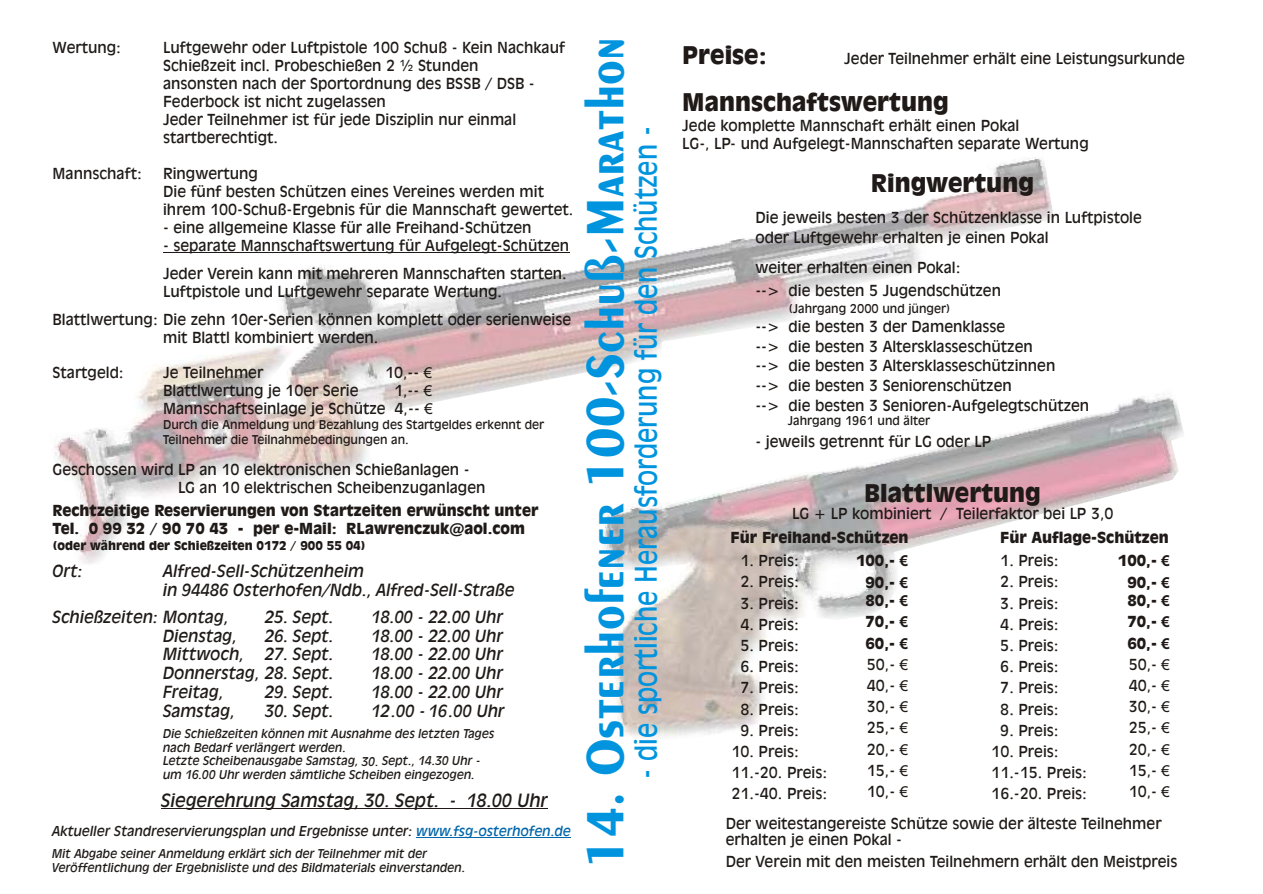
<style>
.page{position:relative;width:1263px;height:894px;background:#fff}
.page>*{position:absolute;margin:0;border:0;box-sizing:border-box;transform-origin:0 0}
.t1{font:55.65px "Exotc 350 Bd BT";color:#0094de;scale:.88 1}
.t2{font:29.4px "Incised 901 BT";color:#0094de;scale:.88 1}
.t3{font:700 24px "Incised 901 BT";color:#1f1a17}
.t4{font:italic 18px "Incised 901 BT";color:#1f1a17}
.t5{font:italic 16.5px/18.8px "Incised 901 BT";color:#1f1a17}
.t6{font:15px/21.3px "Incised 901 BT";color:#1f1a17}
.t7{font:700 15px/21.5px "Incised 901 BT";color:#1f1a17;text-align:right}
.t8{font:italic 13.5px "Incised 901 BT";color:#1f1a17}
.t9{font:italic 12px/13.6px "Incised 901 BT";color:#1f1a17}
.t10{font:12px/14.4px "Incised 901 BT";color:#1f1a17}
.t11{font:700 12px "Incised 901 BT";color:#1f1a17}
.s1{font-family:"Arial"}
.s2{color:#0066ab}
.s3{font-size:55.5px}
.s4{font-weight:700}
.s5{font-family:"Arial";font-weight:700}
</style>
<div class="page">
<img style="left:614px;top:393px;width:569px;height:344px">
<img style="left:54px;top:157px;width:1000px;height:411px">
<hr style="left:417px;top:837px;width:154px;height:1px;background:#0066ab">
<hr style="left:161px;top:808px;width:387px;height:1px;background:#1f1a17">
<hr style="left:163px;top:252px;width:406px;height:1px;background:#1f1a17">
<p class="t6" style="left:53px;top:39px;width:70px">Wertung:</p>
<p class="t6" style="left:163px;top:40px;width:403px;line-height:18px">Luftgewehr oder Luftpistole 100 Schuß - Kein Nachkauf Schießzeit incl. Probeschießen 2 ½ Stunden<br>ansonsten nach der Sportordnung des BSSB / DSB - Federbock ist nicht zugelassen<br>Jeder Teilnehmer ist für jede Disziplin nur einmal startberechtigt.</p>
<p class="t6" style="left:53px;top:164px;width:91px">Mannschaft:</p>
<p class="t6" style="left:163px;top:166px;width:412px;line-height:18px">Ringwertung<br>Die fünf besten Schützen eines Vereines werden mit ihrem 100-Schuß-Ergebnis für die Mannschaft gewertet.</p>
<p class="t6" style="left:163px;top:218px;width:370px">- eine allgemeine Klasse für alle Freihand-Schützen</p>
<p class="t6" style="left:163px;top:232px;width:408px;line-height:28.8px">- separate Mannschaftswertung für Aufgelegt-Schützen<br>Jeder Verein kann mit mehreren Mannschaften starten.</p>
<p class="t6" style="left:53px;top:280px;width:520px;line-height:27.2px;text-indent:111px">Luftpistole und Luftgewehr separate Wertung.<br>Blattlwertung: Die zehn 10er-Serien können komplett oder serienweise</p>
<p class="t6" style="left:163px;top:328px;width:217px">mit Blattl kombiniert werden.</p>
<p class="t6" style="left:53px;top:364px;width:73px">Startgeld:</p>
<p class="t6" style="left:163px;top:364px;width:102px">Je Teilnehmer</p>
<p class="t6" style="left:385px;top:364px;width:49px">10,-- <span class="s1">€</span></p>
<p class="t6" style="left:163px;top:382px;width:197px">Blattlwertung je 10er Serie</p>
<p class="t6" style="left:163px;top:384px;width:271px;line-height:18px;text-align:right">1,-- <span class="s1">€<br></span>Mannschaftseinlage je Schütze 4,-- <span class="s1">€</span></p>
<p class="t10" style="left:163px;top:419px;width:383px">Durch die Anmeldung und Bezahlung des Startgeldes erkennt der<br>Teilnehmer die Teilnahmebedingungen an.</p>
<p class="t6" style="left:178px;top:463px;width:309px;line-height:18px;text-indent:-125px">Geschossen wird LP an 10 elektronischen Schießanlagen -<br>LG an 10 elektrischen Scheibenzuganlagen</p>
<p class="t7" style="left:53px;top:503px;width:487px;line-height:18.1px;text-align:left">Rechtzeitige Reservierungen von Startzeiten erwünscht unter<br>Tel. 0 99 32 / 90 70 43 - per e-Mail: RLawrenczuk@aol.com</p>
<p class="t11" style="left:53px;top:541px;width:315px">(oder während der Schießzeiten 0172 / 900 55 04)</p>
<p class="t5" style="left:53px;top:563px;width:32px">Ort:</p>
<p class="t5" style="left:163px;top:563px;width:353px">Alfred-Sell-Schützenheim<br>in 94486 Osterhofen/Ndb., Alfred-Sell-Straße</p>
<p class="t5" style="left:53px;top:609px;width:178px">Schießzeiten: Montag,</p>
<p class="t5" style="left:265px;top:609px;width:70px">25. Sept.</p>
<p class="t5" style="left:371px;top:609px;width:133px">18.00 - 22.00 Uhr</p>
<p class="t5" style="left:163px;top:628px;width:75px">Dienstag,</p>
<p class="t5" style="left:265px;top:628px;width:70px">26. Sept.</p>
<p class="t5" style="left:371px;top:628px;width:133px">18.00 - 22.00 Uhr</p>
<p class="t5" style="left:163px;top:647px;width:83px">Mittwoch,</p>
<p class="t5" style="left:265px;top:647px;width:70px">27. Sept.</p>
<p class="t5" style="left:371px;top:647px;width:133px">18.00 - 22.00 Uhr</p>
<p class="t5" style="left:163px;top:665px;width:172px">Donnerstag, 28. Sept.</p>
<p class="t5" style="left:371px;top:665px;width:133px">18.00 - 22.00 Uhr</p>
<p class="t5" style="left:163px;top:684px;width:62px">Freitag,</p>
<p class="t5" style="left:265px;top:684px;width:70px">29. Sept.</p>
<p class="t5" style="left:371px;top:684px;width:133px">18.00 - 22.00 Uhr</p>
<p class="t5" style="left:163px;top:703px;width:73px">Samstag,</p>
<p class="t5" style="left:265px;top:703px;width:70px">30. Sept.</p>
<p class="t5" style="left:371px;top:703px;width:135px">12.00 - 16.00 Uhr</p>
<p class="t9" style="left:163px;top:728px;width:333px">Die Schießzeiten können mit Ausnahme des letzten Tages nach Bedarf verlängert werden.<br>Letzte Scheibenausgabe Samstag, 30. Sept., 14.30 Uhr - um 16.00 Uhr werden sämtliche Scheiben eingezogen.</p>
<p class="t4" style="left:161px;top:793px;width:388px">Siegerehrung Samstag, 30. Sept. - 18.00 Uhr</p>
<p class="t8" style="left:52px;top:826px;width:521px">Aktueller Standreservierungsplan und Ergebnisse unter: <span class="s2">www.fsg-osterhofen.de</span></p>
<p class="t9" style="left:52px;top:847px;width:415px;line-height:14.4px">Mit Abgabe seiner Anmeldung erklärt sich der Teilnehmer mit der<br>Veröffentlichung der Ergebnisliste und des Bildmaterials einverstanden.</p>
<h1 class="t1" style="left:581px;top:868px;width:945px;rotate:-90deg">1<span class="s3">4</span>. Osterhofener 100-Schuß-Marathon</h1>
<h2 class="t2" style="left:634px;top:779px;width:743px;rotate:-90deg">- die sportliche Herausforderung für den Schützen -</h2>
<h3 class="t3" style="left:682px;top:46px;width:86px">Preise:</h3>
<p class="t6" style="left:844px;top:49px;width:342px">Jeder Teilnehmer erhält eine Leistungsurkunde</p>
<h3 class="t3" style="left:682px;top:93px;width:268px">Mannschaftswertung</h3>
<p class="t6" style="left:682px;top:118px;width:408px;line-height:18px">Jede komplette Mannschaft erhält einen Pokal<br>LG-, LP- und Aufgelegt-Mannschaften separate Wertung</p>
<h3 class="t3" style="left:871px;top:174px;width:165px">Ringwertung</h3>
<p class="t6" style="left:755px;top:209px;width:388px;line-height:19.8px">Die jeweils besten 3 der Schützenklasse in Luftpistole oder Luftgewehr erhalten je einen Pokal</p>
<p class="t6" style="left:755px;top:258px;width:247px;line-height:23px">weiter erhalten einen Pokal:<br>--&gt; die besten 5 Jugendschützen</p>
<p class="t10" style="left:788px;top:302px;width:164px">(Jahrgang 2000 und jünger)</p>
<p class="t6" style="left:755px;top:318px;width:335px;line-height:19.8px">--&gt; die besten 3 der Damenklasse<br>--&gt; die besten 3 Altersklasseschützen<br>--&gt; die besten 3 Altersklasseschützinnen<br>--&gt; die besten 3 Seniorenschützen<br>--&gt; die besten 3 Senioren-Aufgelegtschützen</p>
<p class="t10" style="left:788px;top:415px;width:144px">Jahrgang 1961 und älter</p>
<p class="t6" style="left:755px;top:432px;width:237px">- jeweils getrennt für LG oder LP</p>
<h3 class="t3" style="left:864px;top:484px;width:178px">Blattlwertung</h3>
<p class="t6" style="left:792px;top:504px;width:323px">LG + LP kombiniert / Teilerfaktor bei LP 3,0</p>
<p class="t7" style="left:731px;top:528px;width:179px">Für Freihand-Schützen</p>
<p class="t7" style="left:1000px;top:528px;width:170px">Für Auflage-Schützen</p>
<p class="t7" style="left:856px;top:552px;width:54px">100,- <span class="s1">€<br></span>90,- <span class="s1">€</span></p>
<p class="t6" style="left:865px;top:591px;width:44px;text-align:justify"><span class="s4">80,-</span> <span class="s5">€ </span><span class="s4">70,-</span> <span class="s5">€ </span><span class="s4">60,-</span> <span class="s5">€ </span>50,- <span class="s1">€ </span>40,- <span class="s1">€ </span>30,- <span class="s1">€ </span>25,- <span class="s1">€ </span>20,- <span class="s1">€ </span>15,- <span class="s1">€ </span>10,- <span class="s1">€</span></p>
<p class="t6" style="left:741px;top:552px;width:60px">1. Preis:</p>
<p class="t6" style="left:741px;top:573px;width:60px">2. Preis:</p>
<p class="t6" style="left:741px;top:594px;width:60px">3. Preis:</p>
<p class="t6" style="left:741px;top:615px;width:60px">4. Preis:</p>
<p class="t6" style="left:741px;top:636px;width:60px">5. Preis:</p>
<p class="t6" style="left:741px;top:658px;width:60px">6. Preis:</p>
<p class="t6" style="left:741px;top:679px;width:60px">7. Preis:</p>
<p class="t6" style="left:741px;top:700px;width:60px">8. Preis:</p>
<p class="t6" style="left:741px;top:721px;width:60px">9. Preis:</p>
<p class="t6" style="left:732px;top:742px;width:97px">10. Preis:<br>11.-20. Preis:<br>21.-40. Preis:</p>
<p class="t6" style="left:1000px;top:552px;width:60px">1. Preis:</p>
<p class="t6" style="left:1000px;top:573px;width:60px">2. Preis:</p>
<p class="t6" style="left:1000px;top:594px;width:60px">3. Preis:</p>
<p class="t6" style="left:1000px;top:615px;width:60px">4. Preis:</p>
<p class="t6" style="left:1000px;top:636px;width:60px">5. Preis:</p>
<p class="t6" style="left:1000px;top:658px;width:60px">6. Preis:</p>
<p class="t6" style="left:1000px;top:679px;width:60px">7. Preis:</p>
<p class="t6" style="left:1000px;top:700px;width:60px">8. Preis:</p>
<p class="t6" style="left:1000px;top:721px;width:60px">9. Preis:</p>
<p class="t6" style="left:991px;top:742px;width:97px">10. Preis:<br>11.-15. Preis:<br>16.-20. Preis:</p>
<p class="t7" style="left:1118px;top:552px;width:54px">100,- <span class="s1">€<br></span>90,- <span class="s1">€</span></p>
<p class="t6" style="left:1127px;top:591px;width:44px;text-align:justify"><span class="s4">80,-</span> <span class="s5">€ </span><span class="s4">70,-</span> <span class="s5">€ </span><span class="s4">60,-</span> <span class="s5">€ </span>50,- <span class="s1">€ </span>40,- <span class="s1">€ </span>30,- <span class="s1">€ </span>25,- <span class="s1">€ </span>20,- <span class="s1">€ </span>15,- <span class="s1">€ </span>10,- <span class="s1">€</span></p>
<p class="t6" style="left:726px;top:817px;width:437px;line-height:16.2px">Der weitestangereiste Schütze sowie der älteste Teilnehmer erhalten je einen Pokal -</p>
<p class="t6" style="left:726px;top:853px;width:453px">Der Verein mit den meisten Teilnehmern erhält den Meistpreis</p>
</div>
